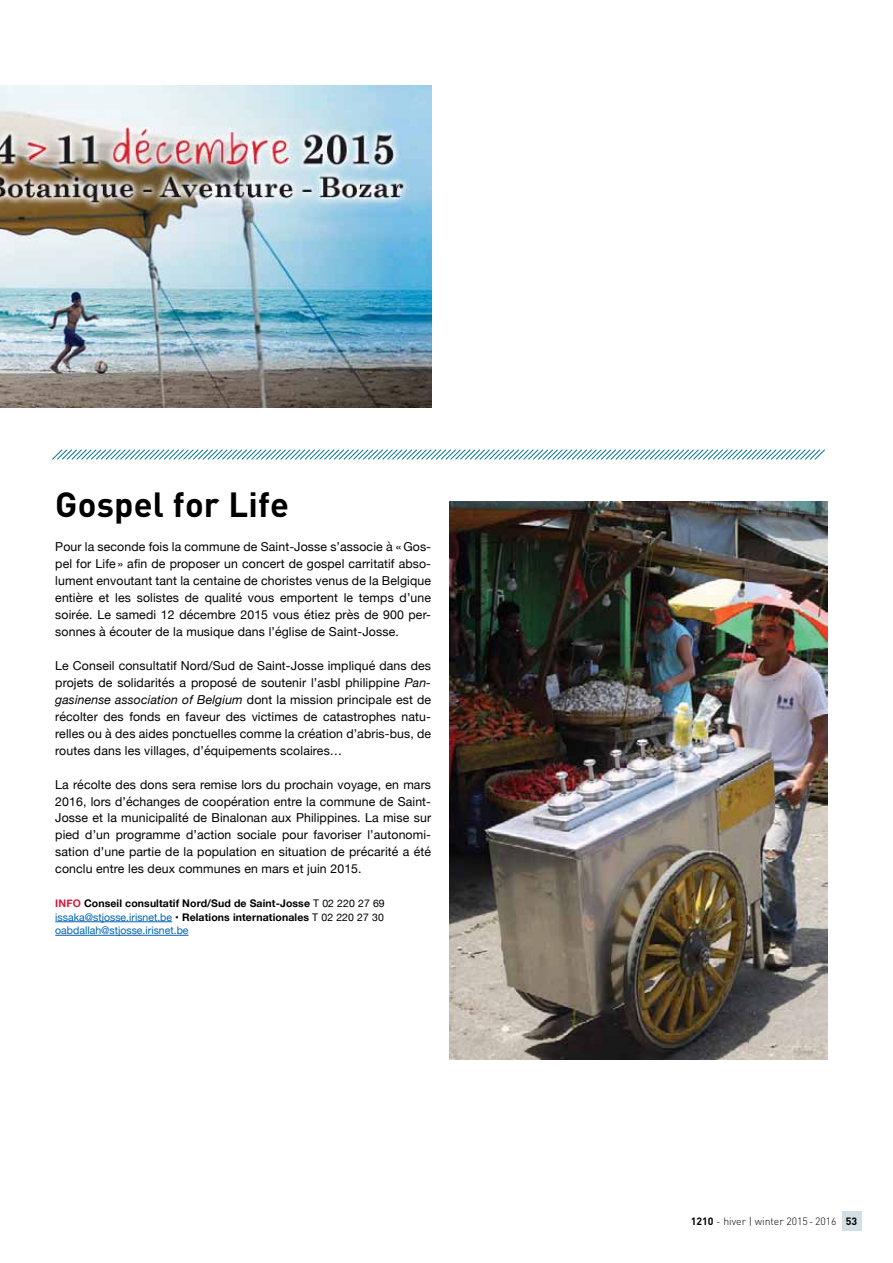
<style>
.page{position:relative;width:893px;height:1263px;background:#fff}
.page>*{position:absolute;margin:0;border:0;box-sizing:border-box;transform-origin:0 0}
.t1{font:700 34.5px "DIN";letter-spacing:.005em;color:#000}
.t2{font:12.3px/17px "Helvetica Neue";letter-spacing:.01em;color:#000;text-align:justify}
.t3{font:700 10.5px/13.5px "Helvetica Neue";letter-spacing:.01em;color:#000;text-align:justify}
.t4{font:300 10.5px "DIN";color:#000}
.s1{font-style:italic}
.s2{color:#d41d3a}
.s3{font-weight:400}
.s4{font-weight:400;color:#0064b1}
.s5{font-weight:700}
</style>
<div class="page">
<img style="left:449px;top:501px;width:379px;height:559px">
<hr style="left:55px;top:921px;width:117px;height:1px;background:#0064b1">
<hr style="left:55px;top:935px;width:134px;height:1px;background:#0064b1">
<img style="left:0;top:85px;width:431px;height:322px">
<svg style="left:52px;top:449px;width:773px;height:11px"></svg>
<div style="left:842px;top:1212px;width:19px;height:19px;background:#d4dee5"></div>
<h1 class="t1" style="left:55px;top:482px;width:235px">Gospel for Life</h1>
<p class="t2" style="left:55px;top:539px;width:377px">Pour la seconde fois la commune de Saint-Josse s’associe à «Gos&shy;pel for Life » afin de proposer un concert de gospel carritatif abso&shy;lument envoutant tant la centaine de choristes venus de la Belgique entière et les solistes de qualité vous emportent le temps d’une soirée. Le samedi 12 décembre 2015 vous étiez près de 900 per&shy;sonnes à écouter de la musique dans l’église de Saint-Josse.</p>
<p class="t2" style="left:55px;top:658px;width:377px">Le Conseil consultatif Nord/Sud de Saint-Josse impliqué dans des projets de solidarités a proposé de soutenir l’asbl philippine <span class="s1">Pan&shy;gasinense association of Belgium</span> dont la mission principale est de récolter des fonds en faveur des victimes de catastrophes natu&shy;relles ou à des aides ponctuelles comme la création d’abris-bus, de routes dans les villages, d’équipements scolaires…</p>
<p class="t2" style="left:55px;top:776px;width:377px">La récolte des dons sera remise lors du prochain voyage, en mars 2016, lors d’échanges de coopération entre la commune de Saint-Josse et la municipalité de Binalonan aux Philippines. La mise sur pied d’un programme d’action sociale pour favoriser l’autonomi&shy;sation d’une partie de la population en situation de précarité a été conclu entre les deux communes en mars et juin 2015.</p>
<p class="t3" style="left:55px;top:897px;width:331px"><span class="s2">info</span> Conseil consultatif Nord/Sud de Saint-Josse <span class="s3">T 02 220 27 69 </span><span class="s4">issaka@stjosse.irisnet.be</span> <span class="s3">•</span> Relations internationales <span class="s3">T 02 220 27 30 </span><span class="s4">oabdallah@stjosse.irisnet.be</span></p>
<p class="t4" style="left:691px;top:1215px;width:168px"><span class="s5">1210</span> - hiver | winter 2015-2016 <span class="s5">53</span></p>
</div>
